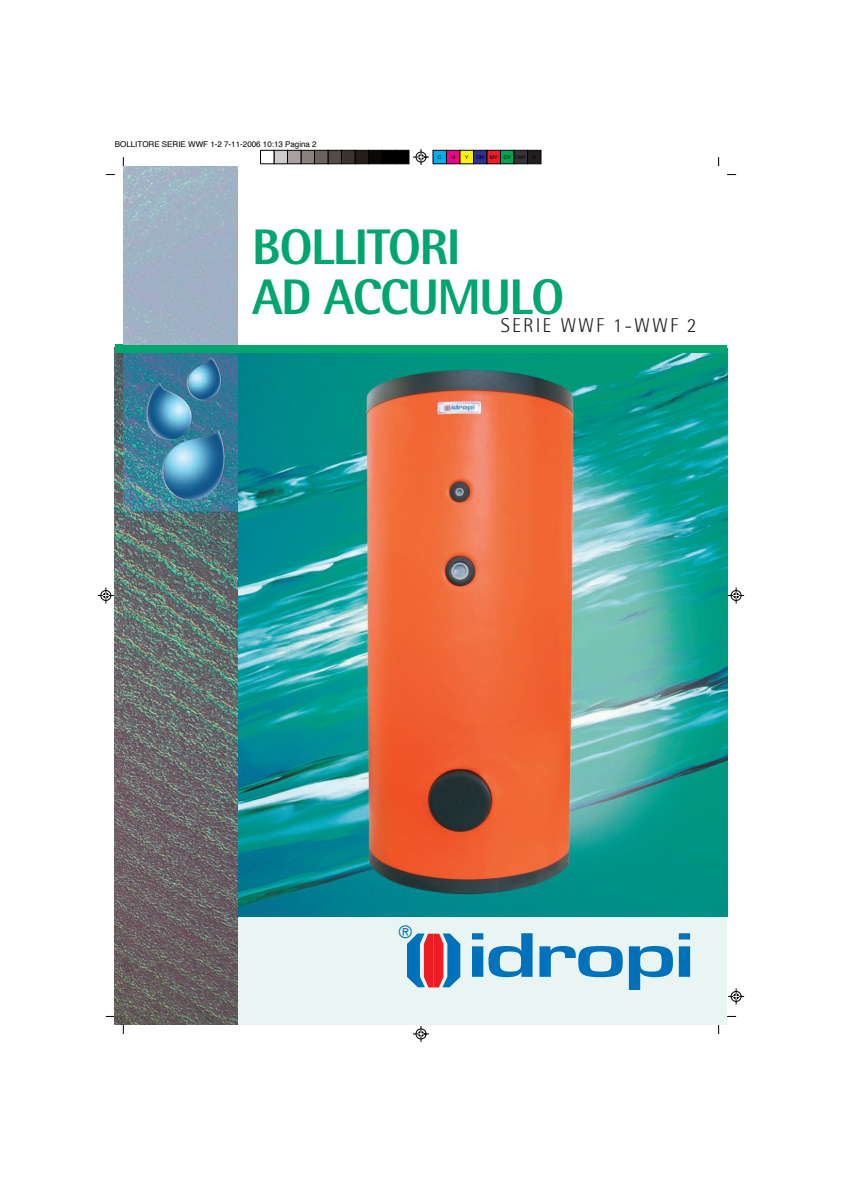
<style>
.page{position:relative;width:843px;height:1191px;background:#fff}
.page>*{position:absolute;margin:0;border:0;box-sizing:border-box;transform-origin:0 0}
.t1{font:800 50px/50px "Rotis Semi Sans";letter-spacing:-.03em;color:#00a66e}
.t2{font:300 20px "Rotis Semi Sans";letter-spacing:.1em;color:#231f20}
.t3{font:16.6px "Futura";color:#0072bc}
.t4{font:8px "Helvetica";color:#000}
.t5{font:5px "Helvetica";color:#000}
</style>
<div class="page">
<svg style="left:413px;top:149px;width:16px;height:16px"></svg>
<svg style="left:413px;top:1026px;width:16px;height:16px"></svg>
<svg style="left:98px;top:588px;width:16px;height:16px"></svg>
<svg style="left:728px;top:588px;width:16px;height:16px"></svg>
<svg style="left:728px;top:988px;width:16px;height:16px"></svg>
<div style="left:395px;top:150px;width:14px;height:14px;background:#000;border:1px solid #000"></div>
<div style="left:382px;top:150px;width:14px;height:14px;background:#000;border:1px solid #000"></div>
<div style="left:368px;top:150px;width:14px;height:14px;background:#0c0806"></div>
<div style="left:355px;top:150px;width:14px;height:14px;background:#241e1b;border:1px solid #000"></div>
<div style="left:341px;top:150px;width:14px;height:14px;background:#3b3532;border:1px solid #000"></div>
<div style="left:328px;top:150px;width:14px;height:14px;background:#524a47;border:1px solid #000"></div>
<div style="left:314px;top:150px;width:14px;height:14px;background:#6b6360;border:1px solid #000"></div>
<div style="left:301px;top:150px;width:14px;height:14px;background:#88817e;border:1px solid #000"></div>
<div style="left:287px;top:150px;width:14px;height:14px;background:#a7a2a0;border:1px solid #000"></div>
<div style="left:274px;top:150px;width:14px;height:14px;background:#cfcbca;border:1px solid #000"></div>
<div style="left:260px;top:150px;width:14px;height:14px;background:#fff;border:1px solid #000"></div>
<div style="left:433px;top:150px;width:14px;height:14px;background:#00aeef;border:1px solid #000"></div>
<div style="left:446px;top:150px;width:14px;height:14px;background:#ed028c;border:1px solid #000"></div>
<div style="left:460px;top:150px;width:14px;height:14px;background:#fff101;border:1px solid #000"></div>
<div style="left:473px;top:150px;width:14px;height:14px;background:#2e3092;border:1px solid #000"></div>
<div style="left:487px;top:150px;width:14px;height:14px;background:#ee1d23;border:1px solid #000"></div>
<div style="left:500px;top:150px;width:14px;height:14px;background:#00a54f;border:1px solid #000"></div>
<div style="left:514px;top:150px;width:14px;height:14px;background:#363539;border:1px solid #000"></div>
<div style="left:527px;top:150px;width:14px;height:14px;background:#231f20;border:1px solid #000"></div>
<img style="left:115px;top:353px;width:8px;height:672px">
<div style="left:115px;top:344px;width:18px;height:8px;background:#00a66e"></div>
<div style="left:123px;top:455px;width:604px;height:569px;background:#e9f5f2"></div>
<img style="left:237px;top:353px;width:490px;height:564px">
<img style="left:123px;top:353px;width:114px;height:672px">
<img style="left:124px;top:166px;width:113px;height:179px">
<div style="left:115px;top:345px;width:612px;height:8px;background:#00a66e"></div>
<svg style="left:407px;top:934px;width:53px;height:54px"></svg>
<svg style="left:472px;top:933px;width:11px;height:44px"></svg>
<svg style="left:489px;top:933px;width:44px;height:44px"></svg>
<svg style="left:539px;top:946px;width:84px;height:31px"></svg>
<svg style="left:629px;top:946px;width:44px;height:44px"></svg>
<svg style="left:679px;top:933px;width:11px;height:44px"></svg>
<p class="t4" style="left:115px;top:141px;width:203px">BOLLITORE SERIE WWF 1-2 7-11-2006 10:13 Pagina 2</p>
<p class="t5" style="left:438px;top:155px;width:5px">C</p>
<p class="t5" style="left:451px;top:155px;width:6px">M</p>
<p class="t5" style="left:465px;top:155px;width:5px">Y</p>
<p class="t5" style="left:476px;top:155px;width:23px">CM MY</p>
<p class="t5" style="left:504px;top:155px;width:24px">CY CMY</p>
<p class="t5" style="left:533px;top:155px;width:5px">K</p>
<h1 class="t1" style="left:252px;top:227px;width:314px">BOLLITORI<br>AD ACCUMULO</h1>
<h2 class="t2" style="left:501px;top:318px;width:197px">SERIE WWF 1-WWF 2</h2>
<h3 class="t3" style="left:399px;top:924px;width:15px">®</h3>
</div>
